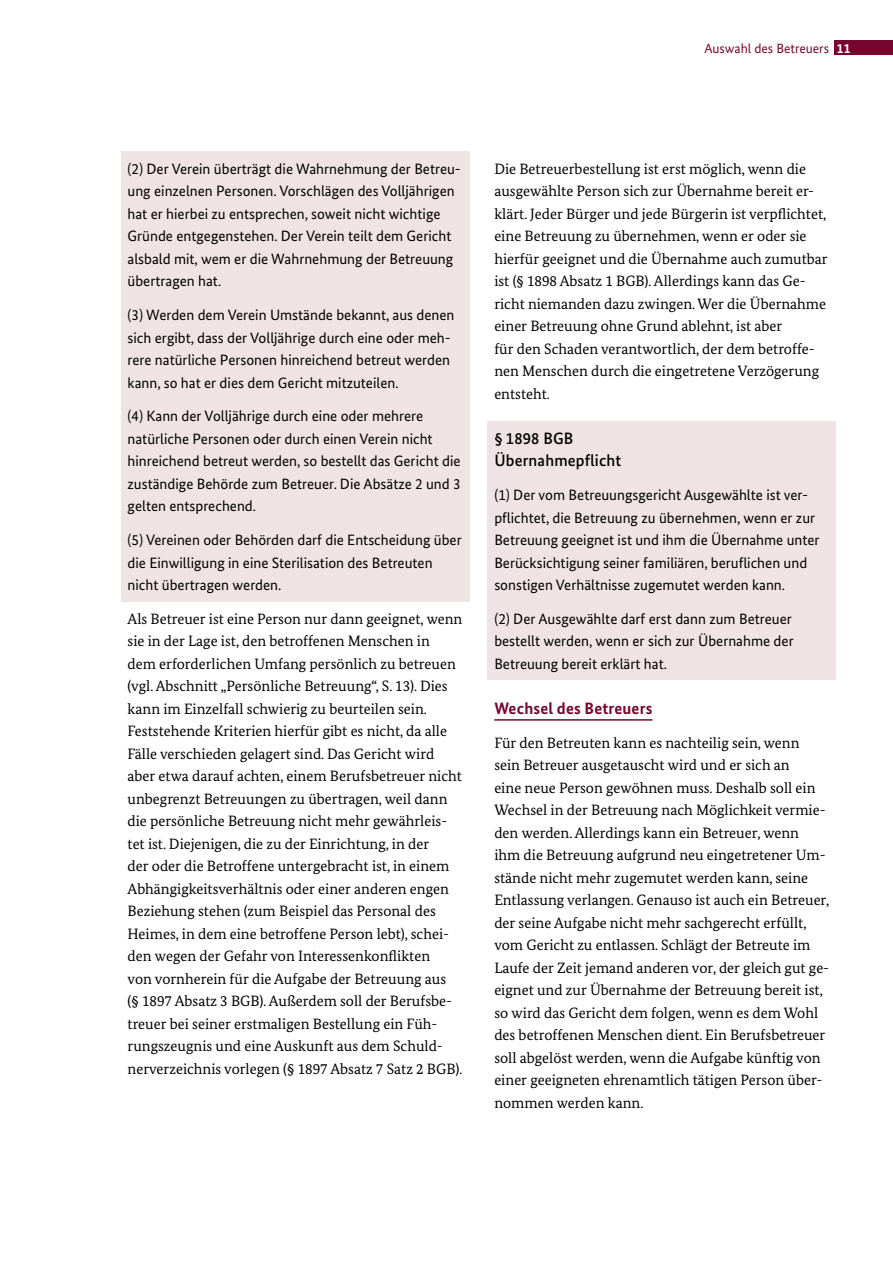
<style>
.page{position:relative;width:893px;height:1263px;background:#fff}
.page>*{position:absolute;margin:0;border:0;box-sizing:border-box;transform-origin:0 0}
.H3_Headline_Paragrap{font:500 16.5px/22.5px "Bundes Sans";letter-spacing:.01em;color:#000}
.H2_Überschrift{font:700 16.5px "Bundes Sans";letter-spacing:.01em;color:#77062e}
.P_Fließtext{font:15px/22.5px "Bundes Serif";color:#000}
.P_Fließtext_Paragrap{font:15px/22.5px "Bundes Sans";color:#000}
.t1{font:13.5px "Bundes Sans";color:#77062e}
.s1{font-weight:700;color:#fff}
</style>
<div class="page">
<div style="left:835px;top:41px;width:58px;height:14px;background:#77062e"></div>
<div style="left:121px;top:151px;width:348px;height:450px;background:#f0e3e3"></div>
<div style="left:487px;top:421px;width:349px;height:259px;background:#f0e3e3"></div>
<hr style="left:494px;top:719px;width:158px;height:2px;background:#77062e">
<p class="t1" style="left:704px;top:40px;width:148px">Auswahl des Betreuers <span class="s1">11</span></p>
<p class="P_Fließtext_Paragrap" style="left:128px;top:157px;width:335px">(2) Der Verein überträgt die Wahrnehmung der Betreu&shy;ung einzelnen Personen. Vorschlägen des Volljährigen hat er hierbei zu entsprechen, soweit nicht wichtige Gründe entgegenstehen. Der Verein teilt dem Gericht alsbald mit, wem er die Wahrnehmung der Betreuung übertragen hat.</p>
<p class="P_Fließtext_Paragrap" style="left:128px;top:304px;width:328px">(3) Werden dem Verein Umstände bekannt, aus denen sich ergibt, dass der Volljährige durch eine oder meh&shy;rere natürliche Personen hinreichend betreut werden kann, so hat er dies dem Gericht mitzuteilen.</p>
<p class="P_Fließtext_Paragrap" style="left:128px;top:405px;width:335px">(4) Kann der Volljährige durch eine oder mehrere natürliche Personen oder durch einen Verein nicht hinreichend betreut werden, so bestellt das Gericht die zuständige Behörde zum Betreuer. Die Absätze 2 und 3 gelten entsprechend.</p>
<p class="P_Fließtext_Paragrap" style="left:128px;top:529px;width:336px">(5) Vereinen oder Behörden darf die Entscheidung über die Einwilligung in eine Sterilisation des Betreuten nicht übertragen werden.</p>
<p class="P_Fließtext" style="left:128px;top:607px;width:336px">Als Betreuer ist eine Person nur dann geeignet, wenn sie in der Lage ist, den betroffenen Menschen in<br>dem erforderlichen Umfang persönlich zu betreuen (vgl. Abschnitt „Persönliche Betreuung“, S. 13). Dies kann im Einzelfall schwierig zu beurteilen sein.<br>Feststehende Kriterien hierfür gibt es nicht, da alle Fälle verschieden gelagert sind. Das Gericht wird aber etwa darauf achten, einem Berufsbetreuer nicht unbegrenzt Betreuungen zu übertragen, weil dann die persönliche Betreuung nicht mehr gewährleis&shy;tet ist. Diejenigen, die zu der Einrichtung, in der<br>der oder die Betroffene untergebracht ist, in einem Abhängigkeitsverhältnis oder einer anderen engen Beziehung stehen (zum Beispiel das Personal des Heimes, in dem eine betroffene Person lebt), schei&shy;den wegen der Gefahr von Interessenkonflikten<br>von vornherein für die Aufgabe der Betreuung aus<br>(§ 1897 Absatz 3 BGB). Außerdem soll der Berufsbe&shy;treuer bei seiner erstmaligen Bestellung ein Füh&shy;rungszeugnis und eine Auskunft aus dem Schuld&shy;nerverzeichnis vorlegen (§ 1897 Absatz 7 Satz 2 BGB).</p>
<p class="P_Fließtext" style="left:494px;top:157px;width:335px">Die Betreuerbestellung ist erst möglich, wenn die ausgewählte Person sich zur Übernahme bereit er&shy;klärt. Jeder Bürger und jede Bürgerin ist verpflichtet, eine Betreuung zu übernehmen, wenn er oder sie hierfür geeignet und die Übernahme auch zumutbar ist (§ 1898 Absatz 1 BGB). Allerdings kann das Ge&shy;richt niemanden dazu zwingen. Wer die Übernahme einer Betreuung ohne Grund ablehnt, ist aber<br>für den Schaden verantwortlich, der dem betroffe&shy;nen Menschen durch die eingetretene Verzögerung entsteht.</p>
<h3 class="H3_Headline_Paragrap" style="left:494px;top:427px;width:129px">§ 1898 BGB<br>Übernahmepflicht</h3>
<p class="P_Fließtext_Paragrap" style="left:494px;top:484px;width:327px">(1) Der vom Betreuungsgericht Ausgewählte ist ver&shy;pflichtet, die Betreuung zu übernehmen, wenn er zur Betreuung geeignet ist und ihm die Übernahme unter Berücksichtigung seiner familiären, beruflichen und sonstigen Verhältnisse zugemutet werden kann.</p>
<p class="P_Fließtext_Paragrap" style="left:494px;top:607px;width:301px">(2) Der Ausgewählte darf erst dann zum Betreuer bestellt werden, wenn er sich zur Übernahme der<br>Betreuung bereit erklärt hat.</p>
<h2 class="H2_Überschrift" style="left:494px;top:698px;width:160px">Wechsel des Betreuers</h2>
<p class="P_Fließtext" style="left:494px;top:731px;width:336px">Für den Betreuten kann es nachteilig sein, wenn<br>sein Betreuer ausgetauscht wird und er sich an<br>eine neue Person gewöhnen muss. Deshalb soll ein Wechsel in der Betreuung nach Möglichkeit vermie&shy;den werden. Allerdings kann ein Betreuer, wenn<br>ihm die Betreuung aufgrund neu eingetretener Um&shy;stände nicht mehr zugemutet werden kann, seine Entlassung verlangen. Genauso ist auch ein Betreuer, der seine Aufgabe nicht mehr sachgerecht erfüllt, vom Gericht zu entlassen. Schlägt der Betreute im Laufe der Zeit jemand anderen vor, der gleich gut ge&shy;eignet und zur Übernahme der Betreuung bereit ist, so wird das Gericht dem folgen, wenn es dem Wohl des betroffenen Menschen dient. Ein Berufsbetreuer soll abgelöst werden, wenn die Aufgabe künftig von einer geeigneten ehrenamtlich tätigen Person über&shy;nommen werden kann.</p>
</div>
